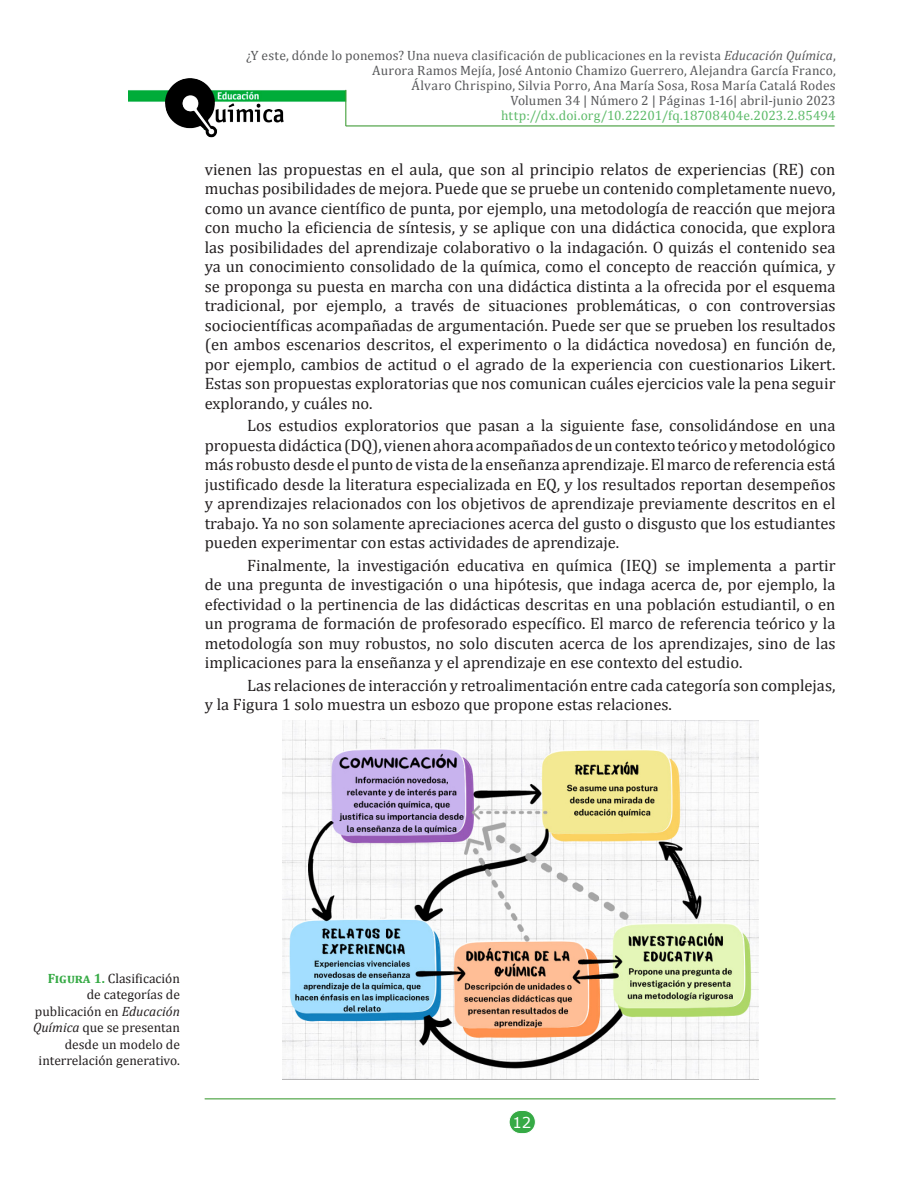
<style>
.page{position:relative;width:918px;height:1188px;background:#fff}
.page>*{position:absolute;margin:0;border:0;box-sizing:border-box;transform-origin:0 0}
.P-San{font:16.5px/19.5px "Cambria";color:#231f20;text-align:justify}
.t1{font:15px "Verdana";color:#fff}
.t2{font:13.5px/15px "Cambria";letter-spacing:.015em;color:#57585a;text-align:right}
.PieImg{font:13.5px/16.5px "Cambria";color:#231f20;text-align:right}
.t3{font:13.5px "Cambria";letter-spacing:.005em;color:#5ebb6a}
.s1{font-style:italic}
.s2{font-weight:700;color:#36aa45}
</style>
<div class="page">
<img style="left:128px;top:78px;width:217px;height:59px">
<hr style="left:345px;top:125px;width:491px;height:2px;background:#8ac084">
<hr style="left:346px;top:126px;width:489px;height:1px;background:#3fa535">
<hr style="left:345px;top:89px;width:2px;height:38px;background:#231f20;opacity:.44">
<hr style="left:346px;top:90px;width:1px;height:36px;background:#3fa535">
<div style="left:509px;top:1110px;width:26px;height:24px;background:#36aa45;border-radius:12px"></div>
<div style="left:509px;top:1110px;width:27px;height:24px;border:1px solid #fff;border-radius:12px"></div>
<hr style="left:204px;top:1098px;width:632px;height:2px;background:#7cbb75">
<hr style="left:205px;top:1099px;width:631px;height:1px;background:#3fa535">
<img style="left:282px;top:720px;width:476px;height:360px">
<p class="t2" style="left:246px;top:48px;width:591px">¿Y este, dónde lo ponemos? Una nueva clasificación de publicaciones en la revista <span class="s1">Educación Química</span>, Aurora Ramos Mejía, José Antonio Chamizo Guerrero, Alejandra García Franco,<br>Álvaro Chrispino, Silvia Porro, Ana María Sosa, Rosa María Catalá Rodes<br>Volumen 34 | Número 2 | Páginas 1-16| abril-junio 2023</p>
<p class="t3" style="left:501px;top:107px;width:336px">http://dx.doi.org/10.22201/fq.18708404e.2023.2.85494</p>
<p class="P-San" style="left:205px;top:160px;width:632px">vienen las propuestas en el aula, que son al principio relatos de experiencias (RE) con muchas posibilidades de mejora. Puede que se pruebe un contenido completamente nuevo, como un avance científico de punta, por ejemplo, una metodología de reacción que mejora con mucho la eficiencia de síntesis, y se aplique con una didáctica conocida, que explora las posibilidades del aprendizaje colaborativo o la indagación. O quizás el contenido sea ya un conocimiento consolidado de la química, como el concepto de reacción química, y se proponga su puesta en marcha con una didáctica distinta a la ofrecida por el esquema tradicional, por ejemplo, a través de situaciones problemáticas, o con controversias sociocientíficas acompañadas de argumentación. Puede ser que se prueben los resultados (en ambos escenarios descritos, el experimento o la didáctica novedosa) en función de, por ejemplo, cambios de actitud o el agrado de la experiencia con cuestionarios Likert.<br>Estas son propuestas exploratorias que nos comunican cuáles ejercicios vale la pena seguir explorando, y cuáles no.</p>
<p class="P-San" style="left:205px;top:416px;width:632px;text-indent:43px">Los estudios exploratorios que pasan a la siguiente fase, consolidándose en una propuesta didáctica (DQ), vienen ahora acompañados de un contexto teórico y metodológico más robusto desde el punto de vista de la enseñanza aprendizaje. El marco de referencia está justificado desde la literatura especializada en EQ, y los resultados reportan desempeños y aprendizajes relacionados con los objetivos de aprendizaje previamente descritos en el trabajo. Ya no son solamente apreciaciones acerca del gusto o disgusto que los estudiantes pueden experimentar con estas actividades de aprendizaje.</p>
<p class="P-San" style="left:205px;top:556px;width:632px;text-indent:43px">Finalmente, la investigación educativa en química (IEQ) se implementa a partir de una pregunta de investigación o una hipótesis, que indaga acerca de, por ejemplo, la efectividad o la pertinencia de las didácticas descritas en una población estudiantil, o en un programa de formación de profesorado específico. El marco de referencia teórico y la metodología son muy robustos, no solo discuten acerca de los aprendizajes, sino de las implicaciones para la enseñanza y el aprendizaje en ese contexto del estudio.</p>
<p class="P-San" style="left:205px;top:676px;width:632px;text-indent:43px">Las relaciones de interacción y retroalimentación entre cada categoría son complejas, y la Figura 1 solo muestra un esbozo que propone estas relaciones.</p>
<p class="PieImg" style="left:33px;top:970px;width:149px"><span class="s2">Figura 1.</span> Clasificación de categorías de publicación en <span class="s1">Educación<br>Química</span> que se presentan desde un modelo de interrelación generativo.</p>
<p class="t1" style="left:513px;top:1113px;width:20px">12</p>
</div>
